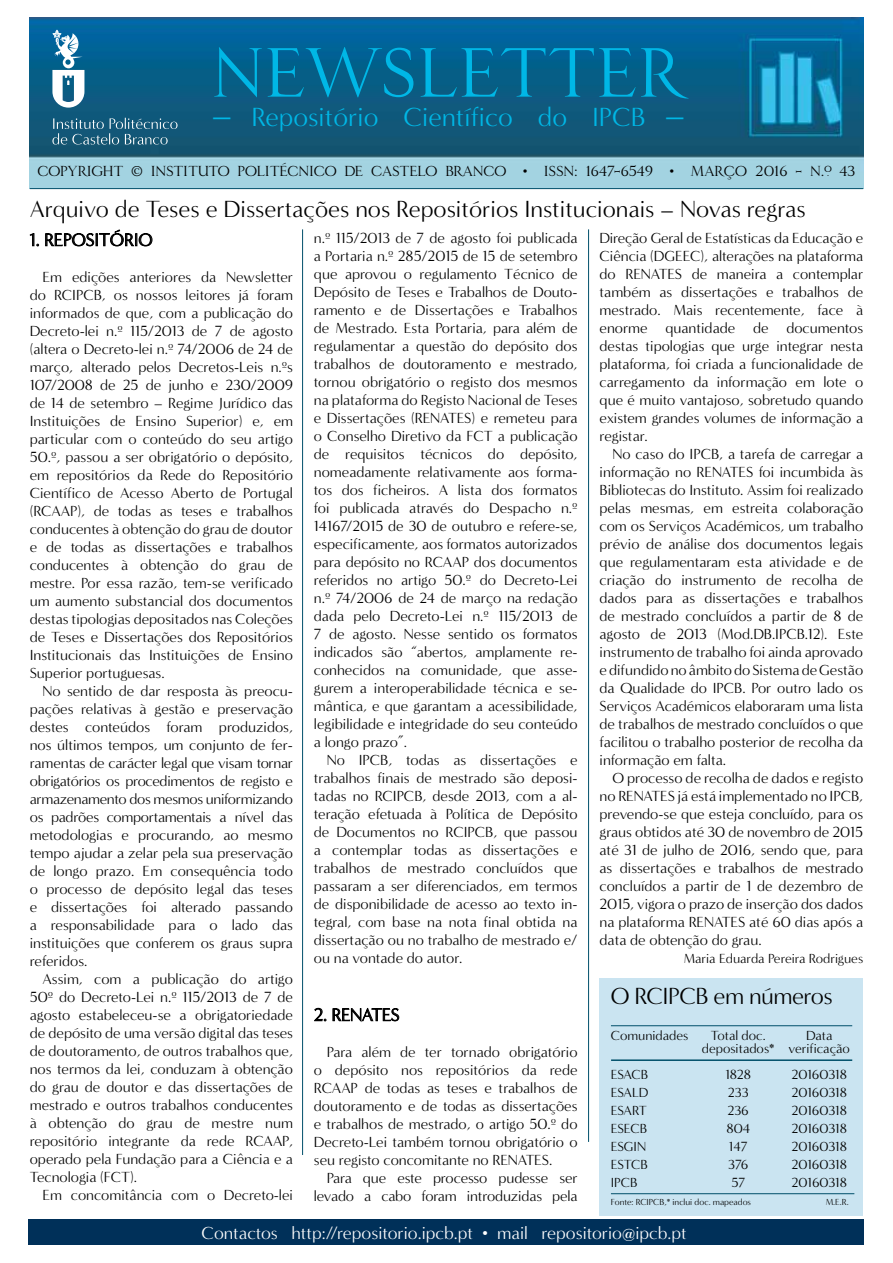
<style>
.page{position:relative;width:893px;height:1263px;background:#fff}
.page>*{position:absolute;margin:0;border:0;box-sizing:border-box;transform-origin:0 0}
.t1{font:72px "Minerva Display Antiqua";letter-spacing:.015em;color:#00b7e6}
.t2{font:27px "Minerva Modern";color:#00b7e6}
.t3{font:24px "Minerva Modern";color:#000}
.t4{font:24px "Minerva Modern";letter-spacing:-.02em;color:#000}
.t5{font:18px "Minerva Modern";color:#fff}
.t6{font:18px "Minerva Modern";color:#000}
.t7{font:18px "Minerva Modern";letter-spacing:-.02em;color:#000}
.t8{font:15px/18px "Minerva Modern";color:#000;text-align:justify}
.t9{font:15px "Minerva Display Antiqua";letter-spacing:-.01em;color:#000}
.t10{font:13.5px/13.5px "Minerva Modern";color:#000}
.t11{font:9px "Minerva Modern";color:#000}
.s1{font-size:36px}
</style>
<div class="page">
<img style="left:30px;top:17px;width:833px;height:171px">
<div style="left:28px;top:1220px;width:835px;height:25px;background:#003059"></div>
<hr style="left:30px;top:188px;width:833px;height:1px;background:#004f6a">
<svg style="left:52px;top:30px;width:32px;height:78px"></svg>
<svg style="left:52px;top:118px;width:126px;height:27px;background:#346e8a"></svg>
<svg style="left:29px;top:229px;width:124px;height:18px"></svg>
<svg style="left:314px;top:1007px;width:86px;height:15px"></svg>
<hr style="left:302px;top:229px;width:1px;height:926px;background:#004f6a">
<hr style="left:588px;top:229px;width:1px;height:913px;background:#004f6a">
<div style="left:600px;top:978px;width:263px;height:237px;background:#cae4f1"></div>
<hr style="left:611px;top:1059px;width:241px;height:2px;background:#004f6a">
<hr style="left:611px;top:1025px;width:241px;height:1px;background:#004f6a">
<hr style="left:611px;top:1193px;width:243px;height:1px;background:#004f6a">
<h1 class="t1" style="left:212px;top:32px;width:475px">NEWSLETTER</h1>
<h2 class="t2" style="left:212px;top:102px;width:474px"><span class="s1">–</span> Repositório Científico do IPCB <span class="s1">–</span></h2>
<p class="t9" style="left:38px;top:163px;width:819px">COPYRIGHT © INSTITUTO POLITÉCNICO DE CASTELO BRANCO • ISSN: 1647-6549 • MARÇO 2016 – N.º 43</p>
<h3 class="t3" style="left:30px;top:195px;width:777px">Arquivo de Teses e Dissertações nos Repositórios Institucionais – Novas regras</h3>
<p class="t8" style="left:600px;top:229px;width:265px">Direção Geral de Estatísticas da Educação e Ciência (DGEEC), alterações na plataforma do RENATES de maneira a contemplar também as dissertações e trabalhos de mestrado. Mais recentemente, face à enorme quantidade de documentos destas tipologias que urge integrar nesta plataforma, foi criada a funcionalidade de carregamento da informação em lote o que é muito vantajoso, sobretudo quando existem grandes volumes de informação a registar.</p>
<p class="t8" style="left:600px;top:445px;width:265px;text-indent:13px">No caso do IPCB, a tarefa de carregar a informação no RENATES foi incumbida às Bibliotecas do Instituto. Assim foi realizado pelas mesmas, em estreita colaboração com os Serviços Académicos, um trabalho prévio de análise dos documentos legais que regulamentaram esta atividade e de criação do instrumento de recolha de dados para as dissertações e trabalhos de mestrado concluídos a partir de 8 de agosto de 2013 (Mod.DB.IPCB.12). Este instrumento de trabalho foi ainda aprovado e difundido no âmbito do Sistema de Gestão da Qualidade do IPCB. Por outro lado os Serviços Académicos elaboraram uma lista de trabalhos de mestrado concluídos o que facilitou o trabalho posterior de recolha da informação em falta.</p>
<p class="t8" style="left:600px;top:769px;width:265px;text-indent:13px">O processo de recolha de dados e registo no RENATES já está implementado no IPCB, prevendo-se que esteja concluído, para os graus obtidos até 30 de novembro de 2015 até 31 de julho de 2016, sendo que, para as dissertações e trabalhos de mestrado concluídos a partir de 1 de dezembro de 2015, vigora o prazo de inserção dos dados na plataforma RENATES até 60 dias após a data de obtenção do grau.</p>
<p class="t10" style="left:684px;top:952px;width:181px">Maria Eduarda Pereira Rodrigues</p>
<h3 class="t4" style="left:611px;top:982px;width:223px">O RCIPCB em números</h3>
<p class="t10" style="left:611px;top:1029px;width:79px">Comunidades</p>
<p class="t10" style="left:711px;top:1029px;width:56px">Total doc.</p>
<p class="t6" style="left:30px;top:229px;width:124px">1. REPOSITÓRIO</p>
<p class="t8" style="left:30px;top:268px;width:265px;text-indent:13px">Em edições anteriores da Newsletter do RCIPCB, os nossos leitores já foram informados de que, com a publicação do Decreto-lei n.º 115/2013 de 7 de agosto (altera o Decreto-lei n.º 74/2006 de 24 de março, alterado pelos Decretos-Leis n.ºs 107/2008 de 25 de junho e 230/2009 de 14 de setembro – Regime Jurídico das Instituições de Ensino Superior) e, em particular com o conteúdo do seu artigo 50.º, passou a ser obrigatório o depósito, em repositórios da Rede do Repositório Científico de Acesso Aberto de Portugal (RCAAP), de todas as teses e trabalhos conducentes à obtenção do grau de doutor e de todas as dissertações e trabalhos conducentes à obtenção do grau de mestre. Por essa razão, tem-se verificado um aumento substancial dos documentos destas tipologias depositados nas Coleções de Teses e Dissertações dos Repositórios Institucionais das Instituições de Ensino Superior portuguesas.</p>
<p class="t8" style="left:30px;top:682px;width:265px;text-indent:13px">No sentido de dar resposta às preocu&shy;pações relativas à gestão e preservação destes conteúdos foram produzidos, nos últimos tempos, um conjunto de fer&shy;ramentas de carácter legal que visam tornar obrigatórios os procedimentos de registo e armazenamento dos mesmos uniformizando os padrões comportamentais a nível das metodologias e procurando, ao mesmo tempo ajudar a zelar pela sua preservação de longo prazo. Em consequência todo o processo de depósito legal das teses e dissertações foi alterado passando a responsabilidade para o lado das instituições que conferem os graus supra referidos.</p>
<p class="t8" style="left:30px;top:970px;width:265px;text-indent:13px">Assim, com a publicação do artigo 50º do Decreto-Lei n.º 115/2013 de 7 de agosto estabeleceu-se a obrigatoriedade de depósito de uma versão digital das teses de doutoramento, de outros trabalhos que, nos termos da lei, conduzam à obtenção do grau de doutor e das dissertações de mestrado e outros trabalhos conducentes à obtenção do grau de mestre num repositório integrante da rede RCAAP, operado pela Fundação para a Ciência e a Tecnologia (FCT).</p>
<p class="t8" style="left:43px;top:1186px;width:252px">Em concomitância com o Decreto-lei</p>
<p class="t8" style="left:314px;top:229px;width:265px">n.º 115/2013 de 7 de agosto foi publicada a Portaria n.º 285/2015 de 15 de setembro que aprovou o regulamento Técnico de Depósito de Teses e Trabalhos de Douto&shy;ramento e de Dissertações e Trabalhos de Mestrado. Esta Portaria, para além de regulamentar a questão do depósito dos trabalhos de doutoramento e mestrado, tornou obrigatório o registo dos mesmos na plataforma do Registo Nacional de Teses e Dissertações (RENATES) e remeteu para o Conselho Diretivo da FCT a publicação de requisitos técnicos do depósito, nomeadamente relativamente aos forma&shy;tos dos ficheiros. A lista dos formatos foi publicada através do Despacho n.º 14167/2015 de 30 de outubro e refere-se, especificamente, aos formatos autorizados para depósito no RCAAP dos documentos referidos no artigo 50.º do Decreto-Lei n.º 74/2006 de 24 de março na redação dada pelo Decreto-Lei n.º 115/2013 de 7 de agosto. Nesse sentido os formatos indicados são “abertos, amplamente re&shy;conhecidos na comunidade, que asse&shy;gurem a interoperabilidade técnica e se&shy;mântica, e que garantam a acessibilidade, legibilidade e integridade do seu conteúdo a longo prazo”.</p>
<p class="t8" style="left:314px;top:751px;width:265px;text-indent:13px">No IPCB, todas as dissertações e trabalhos finais de mestrado são deposi&shy;tadas no RCIPCB, desde 2013, com a al&shy;teração efetuada à Política de Depósito de Documentos no RCIPCB, que passou a contemplar todas as dissertações e trabalhos de mestrado concluídos que passaram a ser diferenciados, em termos de disponibilidade de acesso ao texto in&shy;tegral, com base na nota final obtida na dissertação ou no trabalho de mestrado e/ ou na vontade do autor.</p>
<p class="t7" style="left:314px;top:1004px;width:87px">2. RENATES</p>
<p class="t8" style="left:314px;top:1043px;width:265px;text-indent:13px">Para além de ter tornado obrigatório o depósito nos repositórios da rede RCAAP de todas as teses e trabalhos de doutoramento e de todas as dissertações e trabalhos de mestrado, o artigo 50.º do Decreto-Lei também tornou obrigatório o seu registo concomitante no RENATES.</p>
<p class="t8" style="left:314px;top:1169px;width:265px;text-align:right">Para que este processo pudesse ser levado a cabo foram introduzidas pela</p>
<p class="t10" style="left:702px;top:1029px;width:150px;text-indent:104px">Data depositados* verificação</p>
<p class="t10" style="left:611px;top:1068px;width:39px">ESACB</p>
<p class="t10" style="left:725px;top:1068px;width:27px">1828</p>
<p class="t10" style="left:791px;top:1068px;width:57px">20160318</p>
<p class="t10" style="left:611px;top:1086px;width:39px">ESALD</p>
<p class="t10" style="left:728px;top:1086px;width:22px">233</p>
<p class="t10" style="left:791px;top:1086px;width:57px">20160318</p>
<p class="t10" style="left:611px;top:1104px;width:38px">ESART</p>
<p class="t10" style="left:727px;top:1104px;width:23px">236</p>
<p class="t10" style="left:791px;top:1104px;width:57px">20160318</p>
<p class="t10" style="left:611px;top:1122px;width:38px">ESECB</p>
<p class="t10" style="left:726px;top:1122px;width:25px">804</p>
<p class="t10" style="left:791px;top:1122px;width:57px">20160318</p>
<p class="t10" style="left:611px;top:1140px;width:37px">ESGIN</p>
<p class="t10" style="left:729px;top:1140px;width:20px">147</p>
<p class="t10" style="left:791px;top:1140px;width:57px">20160318</p>
<p class="t10" style="left:611px;top:1157px;width:39px">ESTCB</p>
<p class="t10" style="left:728px;top:1157px;width:22px">376</p>
<p class="t10" style="left:791px;top:1157px;width:57px">20160318</p>
<p class="t10" style="left:611px;top:1175px;width:28px">IPCB</p>
<p class="t10" style="left:731px;top:1175px;width:15px">57</p>
<p class="t10" style="left:791px;top:1175px;width:57px">20160318</p>
<p class="t11" style="left:611px;top:1197px;width:142px">Fonte: RCIPCB,* inclui doc. mapeados</p>
<p class="t11" style="left:826px;top:1197px;width:25px">M.E.R.</p>
<p class="t5" style="left:202px;top:1222px;width:487px">Contactos http://repositorio.ipcb.pt • mail repositorio@ipcb.pt</p>
</div>
